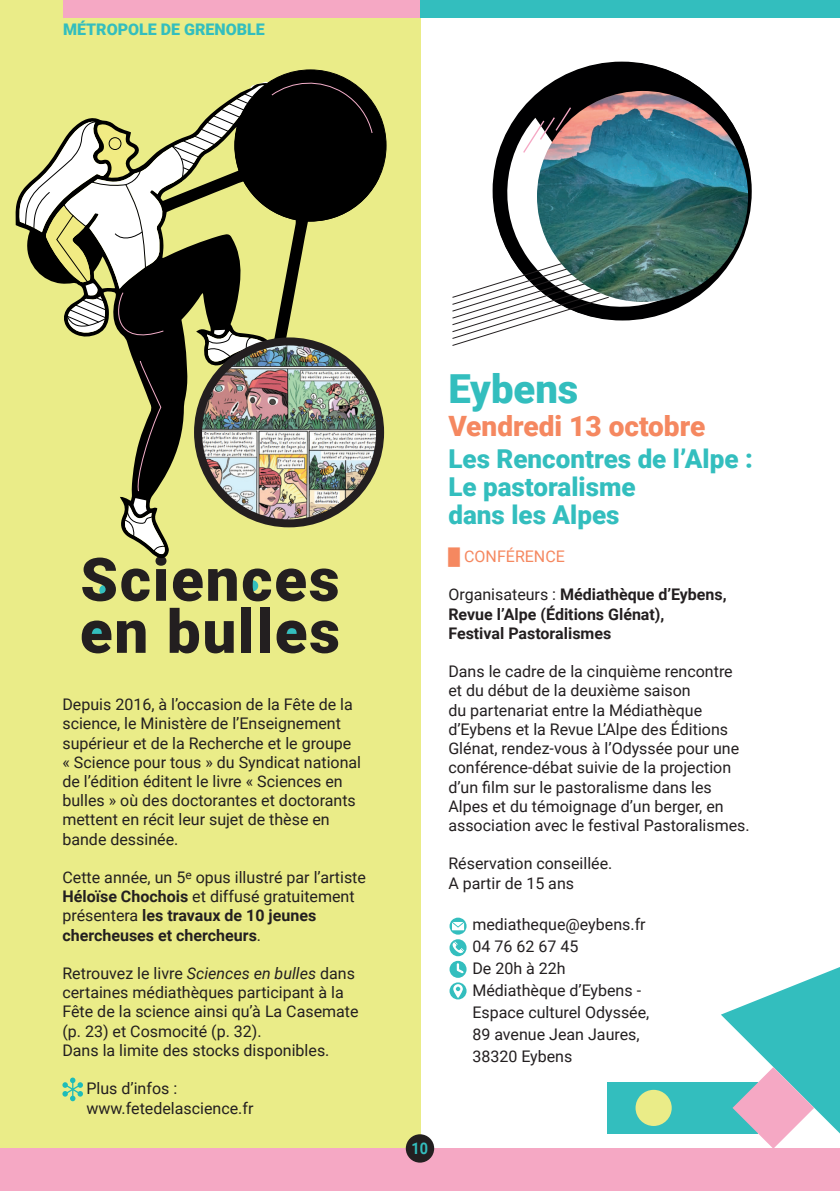
<style>
.page{position:relative;width:840px;height:1191px;background:#fff}
.page>*{position:absolute;margin:0;border:0;box-sizing:border-box;transform-origin:0 0}
.t1{font:900 60px "Roboto";letter-spacing:.03em;color:#231f20}
.t2{font:900 40px "Roboto";color:#33bebe}
.t3{font:900 28px "Roboto";color:#f58860}
.t4{font:900 26px/28px "Roboto";color:#33bebe}
.t5{font:16px/19.2px "Roboto";color:#231f20}
.t6{font:700 16px/19.2px "Roboto";color:#231f20}
.t7{font:900 16px "Roboto";color:#33bebe}
.t8{font:16px "Roboto";color:#f58860}
.texte_courant{font:700 16px "Roboto";color:#33bebe;scale:.9 1}
.s1{font-weight:700}
.s2{font-style:italic}
.s3{font-family:"Arial"}
.s4{font-weight:400}
</style>
<div class="page">
<hr style="left:839px;top:1148px;width:1px;height:43px;background:#f5a8c4">
<svg style="left:493px;top:62px;width:258px;height:258px"></svg>
<div style="left:0;top:0;width:420px;height:1174px;background:#eaec88"></div>
<div style="left:0;top:1148px;width:839px;height:43px;background:#f5a8c4"></div>
<div style="left:405px;top:1134px;width:29px;height:28px;background:#231f20;border-radius:50%"></div>
<svg style="left:449px;top:917px;width:17px;height:82px"></svg>
<div style="left:420px;top:0;width:419px;height:17px;background:#33bebe"></div>
<div style="left:607px;top:1082px;width:150px;height:51px;background:#33bebe"></div>
<svg style="left:720px;top:967px;width:119px;height:181px"></svg>
<div style="left:635px;top:1089px;width:36px;height:37px;background:#eaec88;border-radius:50%"></div>
<div style="left:91px;top:626px;width:11px;height:11px;background:#33bebe;border-radius:50%"></div>
<div style="left:247px;top:580px;width:11px;height:11px;background:#33bebe;border-radius:50%"></div>
<div style="left:286px;top:628px;width:11px;height:11px;background:#33bebe;border-radius:50%"></div>
<div style="left:99px;top:584px;width:11px;height:12px;background:#33bebe;border-radius:50%"></div>
<div style="left:235px;top:70px;width:151px;height:151px;background:#000;border-radius:50%"></div>
<svg style="left:19px;top:79px;width:354px;height:476px"></svg>
<img style="left:198px;top:341px;width:182px;height:182px;border-radius:91px">
<div style="left:194px;top:337px;width:190px;height:190px;border:8px solid #231f20;border-radius:50%"></div>
<svg style="left:452px;top:66px;width:255px;height:280px"></svg>
<div style="left:64px;top:0;width:356px;height:17px;background:#f5a8c4"></div>
<img style="left:536px;top:91px;width:211px;height:211px;border-radius:105px">
<svg style="left:62px;top:1077px;width:21px;height:24px"></svg>
<p class="t7" style="left:84px;top:18px;width:203px">MÉTR POL DE GRENOBLE</p>
<p class="t7" style="left:63px;top:18px;width:203px">MÉTROPOLE DE GRENOBLE</p>
<p class="t1" style="left:80px;top:537px;width:260px">Sciences</p>
<p class="t1" style="left:80px;top:589px;width:261px">en bulles</p>
<p class="t5" style="left:62px;top:694px;width:300px">Depuis 2016, à l’occasion de la Fête de la science, le Ministère de l’Enseignement supérieur et de la Recherche et le groupe « Science pour tous » du Syndicat national de l’édition éditent le livre « Sciences en bulles » où des doctorantes et doctorants mettent en récit leur sujet de thèse en bande dessinée.</p>
<p class="t5" style="left:62px;top:867px;width:305px">Cette année, un 5<sup>e</sup> opus illustré par l’artiste <span class="s1">Héloïse Chochois</span> et diffusé gratuitement présentera <span class="s1">les travaux de 10 jeunes chercheuses et chercheurs</span>.</p>
<p class="t5" style="left:62px;top:963px;width:297px">Retrouvez le livre <span class="s2">Sciences en bulles</span> dans certaines médiathèques participant à la Fête de la science ainsi qu’à La Casemate (p. 23) et Cosmocité (p. 32).</p>
<p class="t5" style="left:62px;top:1040px;width:268px">Dans la limite des stocks disponibles.</p>
<p class="t5" style="left:86px;top:1078px;width:92px">Plus d’infos :</p>
<p class="t5" style="left:86px;top:1097px;width:168px">www.fetedelascience.fr</p>
<p class="t2" style="left:448px;top:360px;width:131px">Eybens</p>
<p class="t3" style="left:448px;top:407px;width:258px">Vendredi 13 octobre</p>
<p class="t4" style="left:448px;top:443px;width:306px">Les Rencontres de l’Alpe :<br>Le pastoralisme</p>
<p class="t4" style="left:448px;top:499px;width:172px">dans les Alpes</p>
<p class="t8" style="left:448px;top:545px;width:118px"><span class="s3">█</span> CONFÉRENCE</p>
<p class="t6" style="left:448px;top:584px;width:279px"><span class="s4">Organisateurs :</span> Médiathèque d’Eybens,<br>Revue l’Alpe (Éditions Glénat),</p>
<p class="t6" style="left:448px;top:623px;width:164px">Festival Pastoralismes</p>
<p class="t5" style="left:448px;top:661px;width:303px">Dans le cadre de la cinquième rencontre et du début de la deuxième saison<br>du partenariat entre la Médiathèque d’Eybens et la Revue L’Alpe des Éditions Glénat, rendez-vous à l’Odyssée pour une conférence-débat suivie de la projection d’un film sur le pastoralisme dans les Alpes et du témoignage d’un berger, en association avec le festival Pastoralismes.</p>
<p class="t5" style="left:448px;top:853px;width:165px">Réservation conseillée.</p>
<p class="t5" style="left:448px;top:872px;width:127px">A partir de 15 ans</p>
<p class="t5" style="left:472px;top:914px;width:175px">mediatheque@eybens.fr</p>
<p class="t5" style="left:472px;top:936px;width:107px">04 76 62 67 45</p>
<p class="t5" style="left:472px;top:958px;width:95px">De 20h à 22h</p>
<p class="t5" style="left:472px;top:980px;width:170px">Médiathèque d’Eybens -</p>
<p class="t5" style="left:472px;top:1002px;width:178px">Espace culturel Odyssée,</p>
<p class="t5" style="left:472px;top:1024px;width:169px">89 avenue Jean Jaures,</p>
<p class="t5" style="left:472px;top:1046px;width:101px">38320 Eybens</p>
<p class="texte_courant" style="left:411px;top:1137px;width:20px">10</p>
</div>
